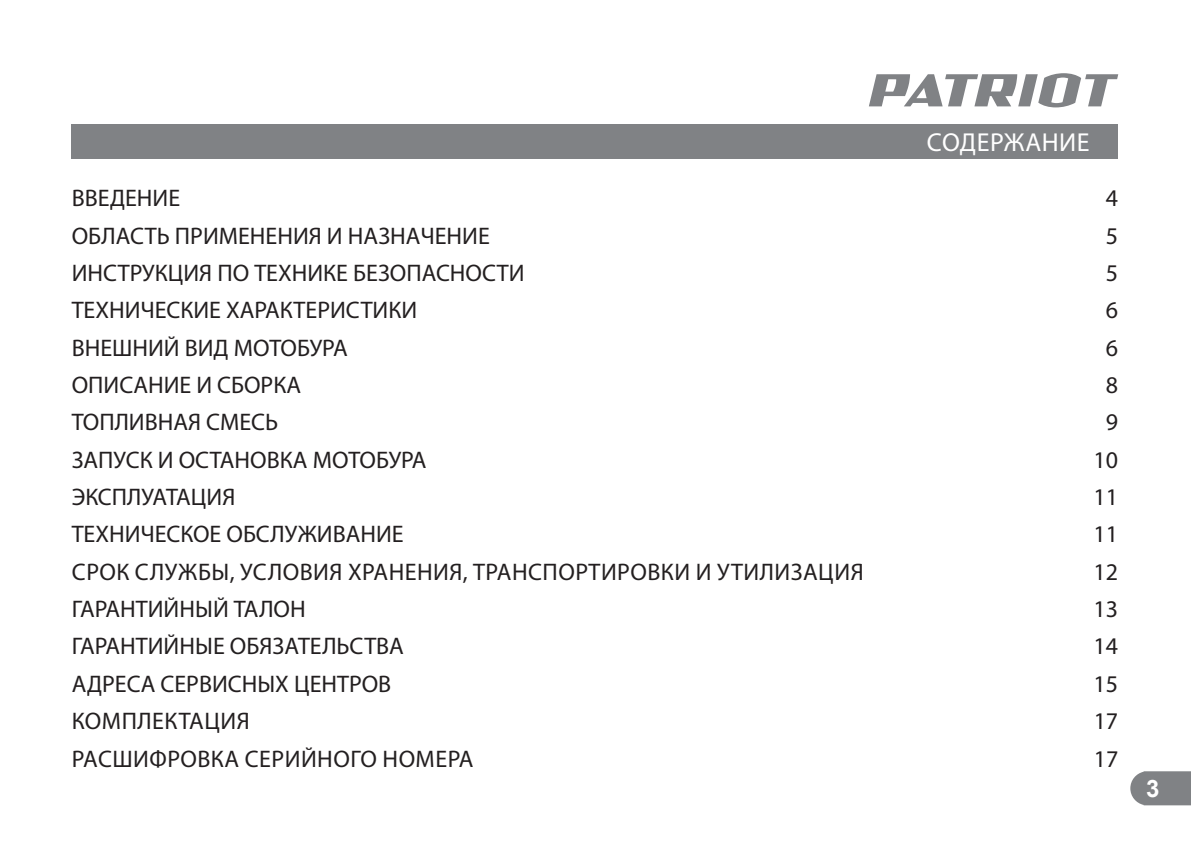
<style>
.page{position:relative;width:1191px;height:843px;background:#fff}
.page>*{position:absolute;margin:0;border:0;box-sizing:border-box;transform-origin:0 0}
.t1{font:26px "Myriad Pro";letter-spacing:.02em;color:#fff}
.t2{font:24px "Myriad Pro";color:#231f20}
.t3{font:24px "Myriad Pro";letter-spacing:.02em;color:#231f20}
.t4{font:700 24px "Arial";color:#fff}
</style>
<div class="page">
<svg style="left:1130px;top:771px;width:61px;height:33px;background:#888a8d"></svg>
<svg style="left:869px;top:73px;width:249px;height:34px"></svg>
<div style="left:72px;top:124px;width:1046px;height:34px;background:#808285"></div>
<p class="t1" style="left:927px;top:130px;width:164px">СОДЕРЖАНИЕ</p>
<p class="t2" style="left:72px;top:187px;width:110px">ВВЕДЕНИЕ</p>
<p class="t2" style="left:1106px;top:187px;width:14px">4</p>
<p class="t2" style="left:72px;top:224px;width:420px">ОБЛАСТЬ ПРИМЕНЕНИЯ И НАЗНАЧЕНИЕ</p>
<p class="t2" style="left:1106px;top:224px;width:14px">5</p>
<p class="t2" style="left:72px;top:261px;width:454px">ИНСТРУКЦИЯ ПО ТЕХНИКЕ БЕЗОПАСНОСТИ</p>
<p class="t2" style="left:1106px;top:261px;width:14px">5</p>
<p class="t2" style="left:72px;top:299px;width:347px">ТЕХНИЧЕСКИЕ ХАРАКТЕРИСТИКИ</p>
<p class="t2" style="left:1106px;top:299px;width:14px">6</p>
<p class="t2" style="left:72px;top:336px;width:278px">ВНЕШНИЙ ВИД МОТОБУРА</p>
<p class="t2" style="left:1106px;top:336px;width:14px">6</p>
<p class="t2" style="left:72px;top:373px;width:231px">ОПИСАНИЕ И СБОРКА</p>
<p class="t2" style="left:1106px;top:373px;width:14px">8</p>
<p class="t2" style="left:72px;top:410px;width:208px">ТОПЛИВНАЯ СМЕСЬ</p>
<p class="t2" style="left:1106px;top:410px;width:14px">9</p>
<p class="t2" style="left:72px;top:448px;width:356px">ЗАПУСК И ОСТАНОВКА МОТОБУРА</p>
<p class="t2" style="left:1094px;top:448px;width:26px">10</p>
<p class="t2" style="left:72px;top:485px;width:165px">ЭКСПЛУАТАЦИЯ</p>
<p class="t2" style="left:1094px;top:485px;width:26px">11</p>
<p class="t2" style="left:72px;top:522px;width:333px">ТЕХНИЧЕСКОЕ ОБСЛУЖИВАНИЕ</p>
<p class="t2" style="left:1094px;top:522px;width:26px">11</p>
<p class="t3" style="left:72px;top:560px;width:793px">СРОК СЛУЖБЫ, УСЛОВИЯ ХРАНЕНИЯ, ТРАНСПОРТИРОВКИ И УТИЛИЗАЦИЯ</p>
<p class="t2" style="left:1094px;top:560px;width:26px">12</p>
<p class="t2" style="left:72px;top:597px;width:236px">ГАРАНТИЙНЫЙ ТАЛОН</p>
<p class="t2" style="left:1094px;top:597px;width:26px">13</p>
<p class="t2" style="left:72px;top:634px;width:334px">ГАРАНТИЙНЫЕ ОБЯЗАТЕЛЬСТВА</p>
<p class="t2" style="left:1094px;top:634px;width:26px">14</p>
<p class="t2" style="left:72px;top:671px;width:321px">АДРЕСА СЕРВИСНЫХ ЦЕНТРОВ</p>
<p class="t2" style="left:1094px;top:671px;width:26px">15</p>
<p class="t3" style="left:72px;top:709px;width:179px">КОМПЛЕКТАЦИЯ</p>
<p class="t2" style="left:1094px;top:709px;width:26px">17</p>
<p class="t3" style="left:72px;top:746px;width:403px">РАСШИФРОВКА СЕРИЙНОГО НОМЕРА</p>
<p class="t2" style="left:1094px;top:746px;width:26px">17</p>
<p class="t4" style="left:1146px;top:774px;width:15px">3</p>
</div>
